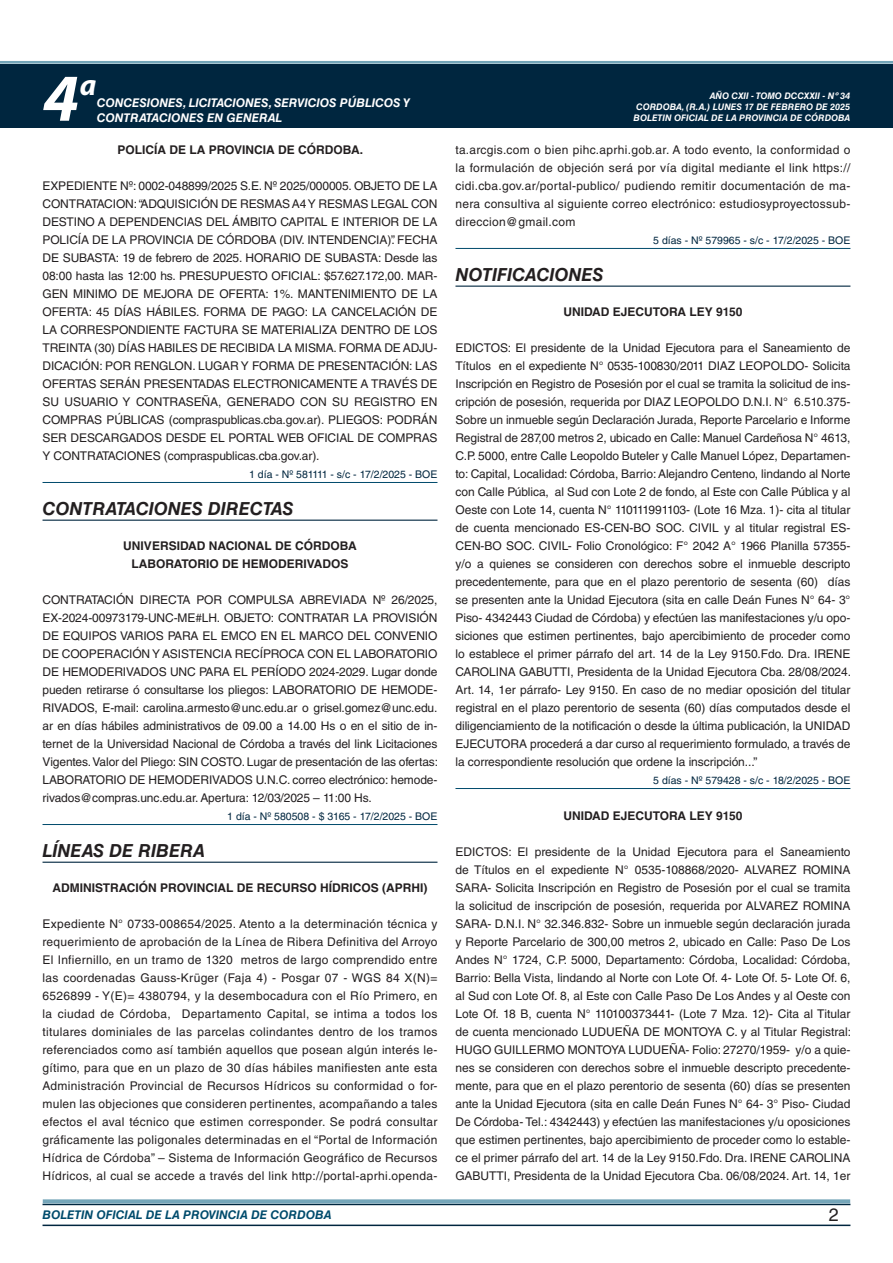
<style>
.page{position:relative;width:893px;height:1263px;background:#fff}
.page>*{position:absolute;margin:0;border:0;box-sizing:border-box;transform-origin:0 0}
.t1{font:italic 700 67.5px "Myriad Pro";color:#fff}
.t2{font:italic 700 30px "Myriad Pro";color:#fff}
.NOMBRE_DE_MINISTERIO{font:italic 700 18px "Helvetica LT Std";color:#231f20}
.t3{font:18px "Helvetica LT Std";color:#231f20}
.TEXTO_BASE{font:12px/18px "Helvetica LT Std";letter-spacing:-.005em;color:#231f20;text-align:justify}
.RESUELVE{font:700 12px "Helvetica LT Std";color:#231f20}
.t4{font:italic 700 12px/14.4px "Helvetica LT Std";color:#fff}
.t5{font:italic 700 12px "Helvetica LT Std";color:#004b6c}
.FECHA_DE_VENCIMIENTO{font:10.5px "Helvetica LT Std";color:#00263f}
.t6{font:italic 700 9px/10.8px "Helvetica LT Std";color:#fff;text-align:right}
</style>
<div class="page">
<div style="left:0;top:61px;width:893px;height:6px;background:#fff;opacity:.75"></div>
<hr style="left:43px;top:1224px;width:807px;height:2px;background:#00263f">
<div style="left:42px;top:1198px;width:809px;height:8px;background:#fff;opacity:.75"></div>
<div style="left:0;top:64px;width:893px;height:64px;background:#00263f"></div>
<hr style="left:43px;top:482px;width:394px;height:1px;background:#004b6c">
<hr style="left:43px;top:520px;width:394px;height:1px;background:#00263f">
<hr style="left:43px;top:824px;width:394px;height:1px;background:#004b6c">
<hr style="left:43px;top:862px;width:394px;height:1px;background:#00263f">
<hr style="left:455px;top:248px;width:395px;height:1px;background:#004b6c">
<hr style="left:455px;top:286px;width:395px;height:1px;background:#00263f">
<hr style="left:455px;top:788px;width:395px;height:1px;background:#004b6c">
<h1 class="t1" style="left:43px;top:54px;width:38px">4</h1>
<h2 class="t2" style="left:80px;top:66px;width:18px">a</h2>
<p class="t4" style="left:97px;top:96px;width:315px">CONCESIONES, LICITACIONES, SERVICIOS PÚBLICOS Y<br>CONTRATACIONES EN GENERAL</p>
<p class="RESUELVE" style="left:117px;top:142px;width:247px">POLICÍA DE LA PROVINCIA DE CÓRDOBA.</p>
<p class="TEXTO_BASE" style="left:43px;top:177px;width:396px">EXPEDIENTE Nº: 0002-048899/2025 S.E. Nº 2025/000005. OBJETO DE LA CONTRATACION: “ADQUISICIÓN DE RESMAS A4 Y RESMAS LEGAL CON DESTINO A DEPENDENCIAS DEL ÁMBITO CAPITAL E INTERIOR DE LA POLICÍA DE LA PROVINCIA DE CÓRDOBA (DIV. INTENDENCIA)”. FECHA DE SUBASTA: 19 de febrero de 2025. HORARIO DE SUBASTA: Desde las 08:00 hasta las 12:00 hs. PRESUPUESTO OFICIAL: $57.627.172,00. MAR-GEN MINIMO DE MEJORA DE OFERTA: 1%. MANTENIMIENTO DE LA OFERTA: 45 DÍAS HÁBILES. FORMA DE PAGO: LA CANCELACIÓN DE LA CORRESPONDIENTE FACTURA SE MATERIALIZA DENTRO DE LOS TREINTA (30) DÍAS HABILES DE RECIBIDA LA MISMA. FORMA DE ADJU-DICACIÓN: POR RENGLON. LUGAR Y FORMA DE PRESENTACIÓN: LAS OFERTAS SERÁN PRESENTADAS ELECTRONICAMENTE A TRAVÉS DE SU USUARIO Y CONTRASEÑA, GENERADO CON SU REGISTRO EN COMPRAS PÚBLICAS (compraspublicas.cba.gov.ar). PLIEGOS: PODRÁN SER DESCARGADOS DESDE EL PORTAL WEB OFICIAL DE COMPRAS Y CONTRATACIONES (compraspublicas.cba.gov.ar).</p>
<p class="FECHA_DE_VENCIMIENTO" style="left:249px;top:468px;width:190px">1 día - Nº 581111 - s/c - 17/2/2025 - BOE</p>
<p class="NOMBRE_DE_MINISTERIO" style="left:43px;top:498px;width:252px">CONTRATACIONES DIRECTAS</p>
<p class="RESUELVE" style="left:123px;top:538px;width:235px">UNIVERSIDAD NACIONAL DE CÓRDOBA</p>
<p class="RESUELVE" style="left:131px;top:556px;width:219px">LABORATORIO DE HEMODERIVADOS</p>
<p class="TEXTO_BASE" style="left:43px;top:591px;width:397px">CONTRATACIÓN DIRECTA POR COMPULSA ABREVIADA Nº 26/2025, EX-2024-00973179-UNC-ME#LH. OBJETO: CONTRATAR LA PROVISIÓN DE EQUIPOS VARIOS PARA EL EMCO EN EL MARCO DEL CONVENIO DE COOPERACIÓN Y ASISTENCIA RECÍPROCA CON EL LABORATORIO DE HEMODERIVADOS UNC PARA EL PERÍODO 2024-2029. Lugar donde pueden retirarse ó consultarse los pliegos: LABORATORIO DE HEMODE-RIVADOS, E-mail: carolina.armesto@unc.edu.ar o grisel.gomez@unc.edu. ar en días hábiles administrativos de 09.00 a 14.00 Hs o en el sitio de in&shy;ternet de la Universidad Nacional de Córdoba a través del link Licitaciones Vigentes. Valor del Pliego: SIN COSTO. Lugar de presentación de las ofertas:<br>LABORATORIO DE HEMODERIVADOS U.N.C. correo electrónico: hemode&shy;rivados@compras.unc.edu.ar. Apertura: 12/03/2025 – 11:00 Hs.</p>
<p class="FECHA_DE_VENCIMIENTO" style="left:227px;top:810px;width:212px">1 día - Nº 580508 - $ 3165 - 17/2/2025 - BOE</p>
<p class="NOMBRE_DE_MINISTERIO" style="left:43px;top:840px;width:164px">LÍNEAS DE RIBERA</p>
<p class="RESUELVE" style="left:53px;top:880px;width:376px">ADMINISTRACIÓN PROVINCIAL DE RECURSO HÍDRICOS (APRHI)</p>
<p class="TEXTO_BASE" style="left:43px;top:915px;width:396px">Expediente N° 0733-008654/2025. Atento a la determinación técnica y requerimiento de aprobación de la Línea de Ribera Definitiva del Arroyo El Infiernillo, en un tramo de 1320 metros de largo comprendido entre las coordenadas Gauss-Krüger (Faja 4) - Posgar 07 - WGS 84 X(N)= 6526899 - Y(E)= 4380794, y la desembocadura con el Río Primero, en la ciudad de Córdoba, Departamento Capital, se intima a todos los titulares dominiales de las parcelas colindantes dentro de los tramos referenciados como así también aquellos que posean algún interés le&shy;gítimo, para que en un plazo de 30 días hábiles manifiesten ante esta Administración Provincial de Recursos Hídricos su conformidad o for&shy;mulen las objeciones que consideren pertinentes, acompañando a tales efectos el aval técnico que estimen corresponder. Se podrá consultar gráficamente las poligonales determinadas en el “Portal de Información Hídrica de Córdoba” – Sistema de Información Geográfico de Recursos Hídricos, al cual se accede a través del link http://portal-aprhi.openda-</p>
<p class="t6" style="left:636px;top:91px;width:216px">AÑO CXII - TOMO DCCXXII - Nº 34<br>CORDOBA, (R.A.) LUNES 17 DE FEBRERO DE 2025</p>
<p class="t6" style="left:634px;top:112px;width:218px">BOLETIN OFICIAL DE LA PROVINCIA DE CÓRDOBA</p>
<p class="TEXTO_BASE" style="left:455px;top:141px;width:396px">ta.arcgis.com o bien pihc.aprhi.gob.ar. A todo evento, la conformidad o la formulación de objeción será por vía digital mediante el link https:// cidi.cba.gov.ar/portal-publico/ pudiendo remitir documentación de ma&shy;nera consultiva al siguiente correo electrónico: estudiosyproyectossub&shy;direccion@gmail.com</p>
<p class="FECHA_DE_VENCIMIENTO" style="left:653px;top:234px;width:199px">5 días - Nº 579965 - s/c - 17/2/2025 - BOE</p>
<p class="NOMBRE_DE_MINISTERIO" style="left:455px;top:264px;width:149px">NOTIFICACIONES</p>
<p class="RESUELVE" style="left:563px;top:304px;width:181px">UNIDAD EJECUTORA LEY 9150</p>
<p class="TEXTO_BASE" style="left:455px;top:339px;width:397px">EDICTOS: El presidente de la Unidad Ejecutora para el Saneamiento de Títulos en el expediente N° 0535-100830/2011 DIAZ LEOPOLDO- Solicita Inscripción en Registro de Posesión por el cual se tramita la solicitud de ins&shy;cripción de posesión, requerida por DIAZ LEOPOLDO D.N.I. N° 6.510.375- Sobre un inmueble según Declaración Jurada, Reporte Parcelario e Informe Registral de 287,00 metros 2, ubicado en Calle: Manuel Cardeñosa N° 4613, C.P. 5000, entre Calle Leopoldo Buteler y Calle Manuel López, Departamen&shy;to: Capital, Localidad: Córdoba, Barrio: Alejandro Centeno, lindando al Norte con Calle Pública, al Sud con Lote 2 de fondo, al Este con Calle Pública y al Oeste con Lote 14, cuenta N° 110111991103- (Lote 16 Mza. 1)- cita al titular de cuenta mencionado ES-CEN-BO SOC. CIVIL y al titular registral ES-CEN-BO SOC. CIVIL- Folio Cronológico: F° 2042 A° 1966 Planilla 57355- y/o a quienes se consideren con derechos sobre el inmueble descripto precedentemente, para que en el plazo perentorio de sesenta (60) días se presenten ante la Unidad Ejecutora (sita en calle Deán Funes N° 64- 3° Piso- 4342443 Ciudad de Córdoba) y efectúen las manifestaciones y/u opo&shy;siciones que estimen pertinentes, bajo apercibimiento de proceder como lo establece el primer párrafo del art. 14 de la Ley 9150.Fdo. Dra. IRENE CAROLINA GABUTTI, Presidenta de la Unidad Ejecutora Cba. 28/08/2024.<br>Art. 14, 1er párrafo- Ley 9150. En caso de no mediar oposición del titular registral en el plazo perentorio de sesenta (60) días computados desde el diligenciamiento de la notificación o desde la última publicación, la UNIDAD EJECUTORA procederá a dar curso al requerimiento formulado, a través de la correspondiente resolución que ordene la inscripción...”</p>
<p class="FECHA_DE_VENCIMIENTO" style="left:653px;top:774px;width:199px">5 días - Nº 579428 - s/c - 18/2/2025 - BOE</p>
<p class="RESUELVE" style="left:563px;top:808px;width:181px">UNIDAD EJECUTORA LEY 9150</p>
<p class="TEXTO_BASE" style="left:455px;top:843px;width:397px">EDICTOS: El presidente de la Unidad Ejecutora para el Saneamiento de Títulos en el expediente N° 0535-108868/2020- ALVAREZ ROMINA SARA- Solicita Inscripción en Registro de Posesión por el cual se tramita la solicitud de inscripción de posesión, requerida por ALVAREZ ROMINA SARA- D.N.I. N° 32.346.832- Sobre un inmueble según declaración jurada y Reporte Parcelario de 300,00 metros 2, ubicado en Calle: Paso De Los Andes N° 1724, C.P. 5000, Departamento: Córdoba, Localidad: Córdoba, Barrio: Bella Vista, lindando al Norte con Lote Of. 4- Lote Of. 5- Lote Of. 6, al Sud con Lote Of. 8, al Este con Calle Paso De Los Andes y al Oeste con Lote Of. 18 B, cuenta N° 110100373441- (Lote 7 Mza. 12)- Cita al Titular de cuenta mencionado LUDUEÑA DE MONTOYA C. y al Titular Registral:<br>HUGO GUILLERMO MONTOYA LUDUEÑA- Folio: 27270/1959- y/o a quie&shy;nes se consideren con derechos sobre el inmueble descripto precedente&shy;mente, para que en el plazo perentorio de sesenta (60) días se presenten ante la Unidad Ejecutora (sita en calle Deán Funes N° 64- 3° Piso- Ciudad De Córdoba- Tel.: 4342443) y efectúen las manifestaciones y/u oposiciones que estimen pertinentes, bajo apercibimiento de proceder como lo estable&shy;ce el primer párrafo del art. 14 de la Ley 9150.Fdo. Dra. IRENE CAROLINA GABUTTI, Presidenta de la Unidad Ejecutora Cba. 06/08/2024. Art. 14, 1er</p>
<p class="t5" style="left:43px;top:1208px;width:290px">BOLETIN OFICIAL DE LA PROVINCIA DE CORDOBA</p>
<p class="t3" style="left:829px;top:1204px;width:12px">2</p>
</div>
